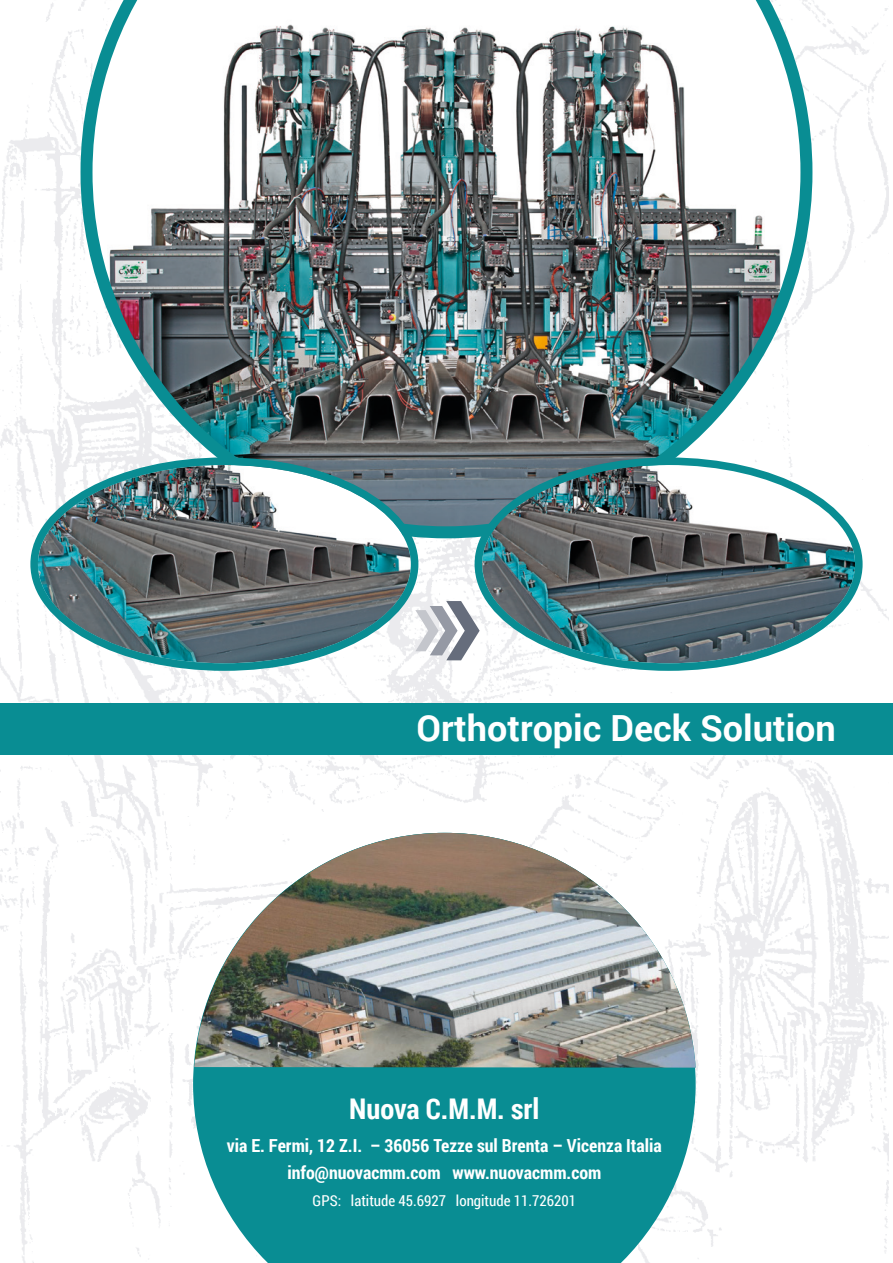
<style>
.page{position:relative;width:893px;height:1263px;background:#fff}
.page>*{position:absolute;margin:0;border:0;box-sizing:border-box;transform-origin:0 0}
.t1{font:700 36px "Roboto";color:#fff}
.t2{font:700 28.5px "Roboto Condensed";color:#fff}
.t3{font:700 18px/27px "Roboto Condensed";color:#fff;text-align:center}
.t4{font:15px "Roboto Condensed";color:#fff}
</style>
<div class="page">
<img style="left:0;top:1px;width:888px;height:1262px">
<img style="left:81px;top:0;width:731px;height:538px">
<svg style="left:193px;top:833px;width:503px;height:430px;fill:#098d93"></svg>
<img style="left:194px;top:833px;width:502px;height:234px">
<div style="left:0;top:703px;width:893px;height:51px;background:#098d93"></div>
<svg style="left:415px;top:601px;width:65px;height:59px"></svg>
<img style="left:482px;top:465px;width:373px;height:198px">
<div style="left:475px;top:457px;width:388px;height:214px;border:8px solid #098d93;border-radius:50%"></div>
<img style="left:38px;top:465px;width:373px;height:198px">
<div style="left:30px;top:457px;width:388px;height:214px;border:8px solid #098d93;border-radius:50%"></div>
<h1 class="t1" style="left:417px;top:703px;width:421px">Orthotropic Deck Solution</h1>
<h2 class="t2" style="left:349px;top:1089px;width:192px">Nuova C.M.M. srl</h2>
<p class="t3" style="left:227px;top:1132px;width:437px">via E. Fermi, 12 Z.I. – 36056 Tezze sul Brenta – Vicenza Italia info@nuovacmm.com www.nuovacmm.com</p>
<p class="t4" style="left:313px;top:1191px;width:265px">GPS: latitude 45.6927 longitude 11.726201</p>
</div>
